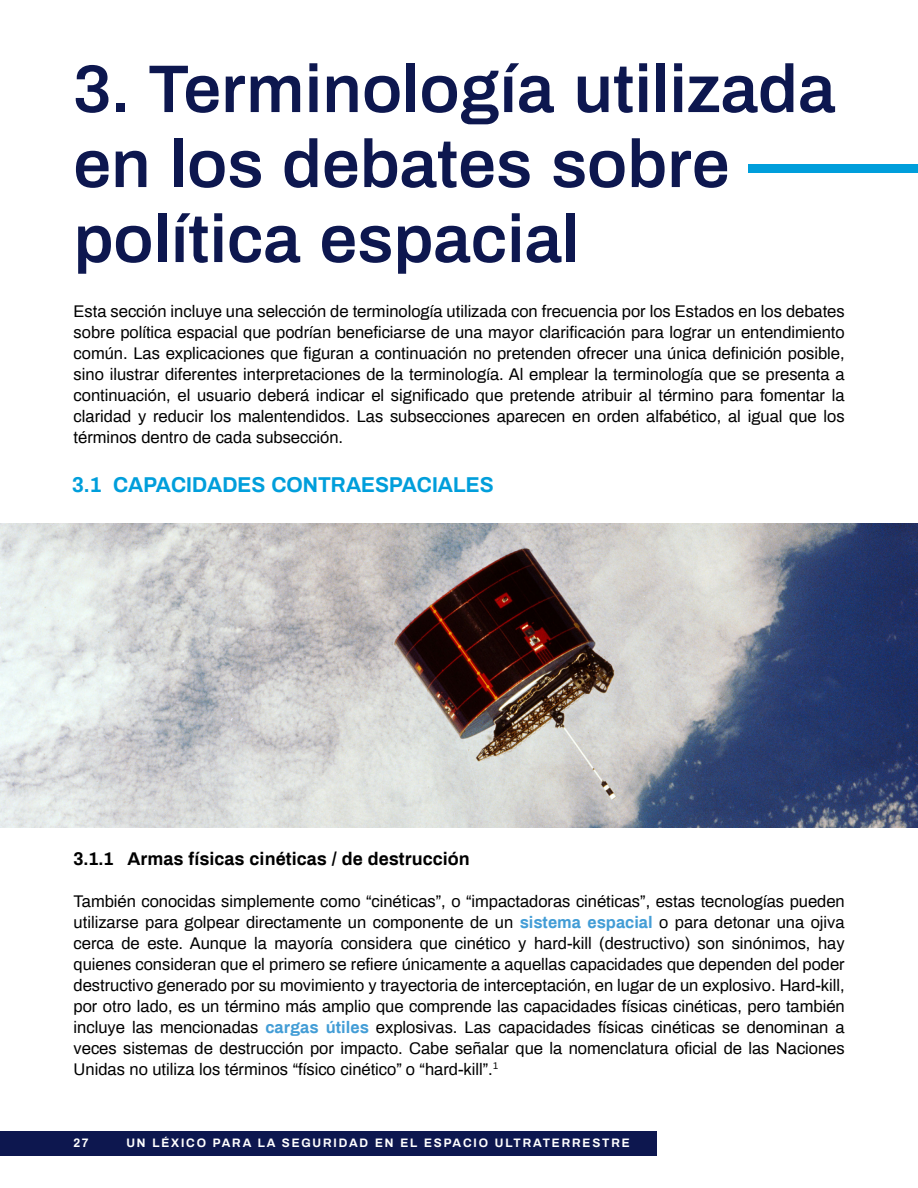
<style>
.page{position:relative;width:918px;height:1188px;background:#fff}
.page>*{position:absolute;margin:0;border:0;box-sizing:border-box;transform-origin:0 0}
.t1{font:600 67.5px/75px "Archivo";color:#0d174f}
.t2{font:700 21px "Archivo";color:#009edb}
.t3{font:700 18px "Archivo";color:#000}
.t4{font:16.5px/21px "Archivo";color:#000;text-align:justify}
.t5{font:700 12px "Archivo";letter-spacing:.15em;color:#fff}
.s1{font-weight:700;color:#439dd6}
</style>
<div class="page">
<div style="left:0;top:1131px;width:657px;height:25px;background:#0d174f"></div>
<img style="left:0;top:524px;width:918px;height:304px">
<div style="left:748px;top:164px;width:170px;height:9px;background:#009edb"></div>
<h1 class="t1" style="left:73px;top:48px;width:764px">3. Terminología utilizada en los debates sobre política espacial</h1>
<p class="t4" style="left:74px;top:300px;width:773px">Esta sección incluye una selección de terminología utilizada con frecuencia por los Estados en los debates sobre política espacial que podrían beneficiarse de una mayor clarificación para lograr un entendimiento común. Las explicaciones que figuran a continuación no pretenden ofrecer una única definición posible, sino ilustrar diferentes interpretaciones de la terminología. Al emplear la terminología que se presenta a continuación, el usuario deberá indicar el significado que pretende atribuir al término para fomentar la claridad y reducir los malentendidos. Las subsecciones aparecen en orden alfabético, al igual que los términos dentro de cada subsección.</p>
<p class="t2" style="left:72px;top:470px;width:423px">3.1 CAPACIDADES CONTRAESPACIALES</p>
<p class="t3" style="left:74px;top:845px;width:398px">3.1.1 Armas físicas cinéticas / de destrucción</p>
<p class="t4" style="left:74px;top:889px;width:773px">También conocidas simplemente como “cinéticas”, o “impactadoras cinéticas”, estas tecnologías pueden utilizarse para golpear directamente un componente de un <span class="s1">sistema espacial</span> o para detonar una ojiva cerca de este. Aunque la mayoría considera que cinético y hard-kill (destructivo) son sinónimos, hay quienes consideran que el primero se refiere únicamente a aquellas capacidades que dependen del poder destructivo generado por su movimiento y trayectoria de interceptación, en lugar de un explosivo. Hard-kill, por otro lado, es un término más amplio que comprende las capacidades físicas cinéticas, pero también incluye las mencionadas <span class="s1">cargas útiles</span> explosivas. Las capacidades físicas cinéticas se denominan a veces sistemas de destrucción por impacto. Cabe señalar que la nomenclatura oficial de las Naciones Unidas no utiliza los términos “físico cinético” o “hard-kill”.<sup>1</sup></p>
<p class="t5" style="left:73px;top:1135px;width:17px">27</p>
<p class="t5" style="left:126px;top:1135px;width:505px">UN LÉXICO PARA LA SEGURIDAD EN EL ESPACIO ULTRATERRESTRE</p>
</div>
